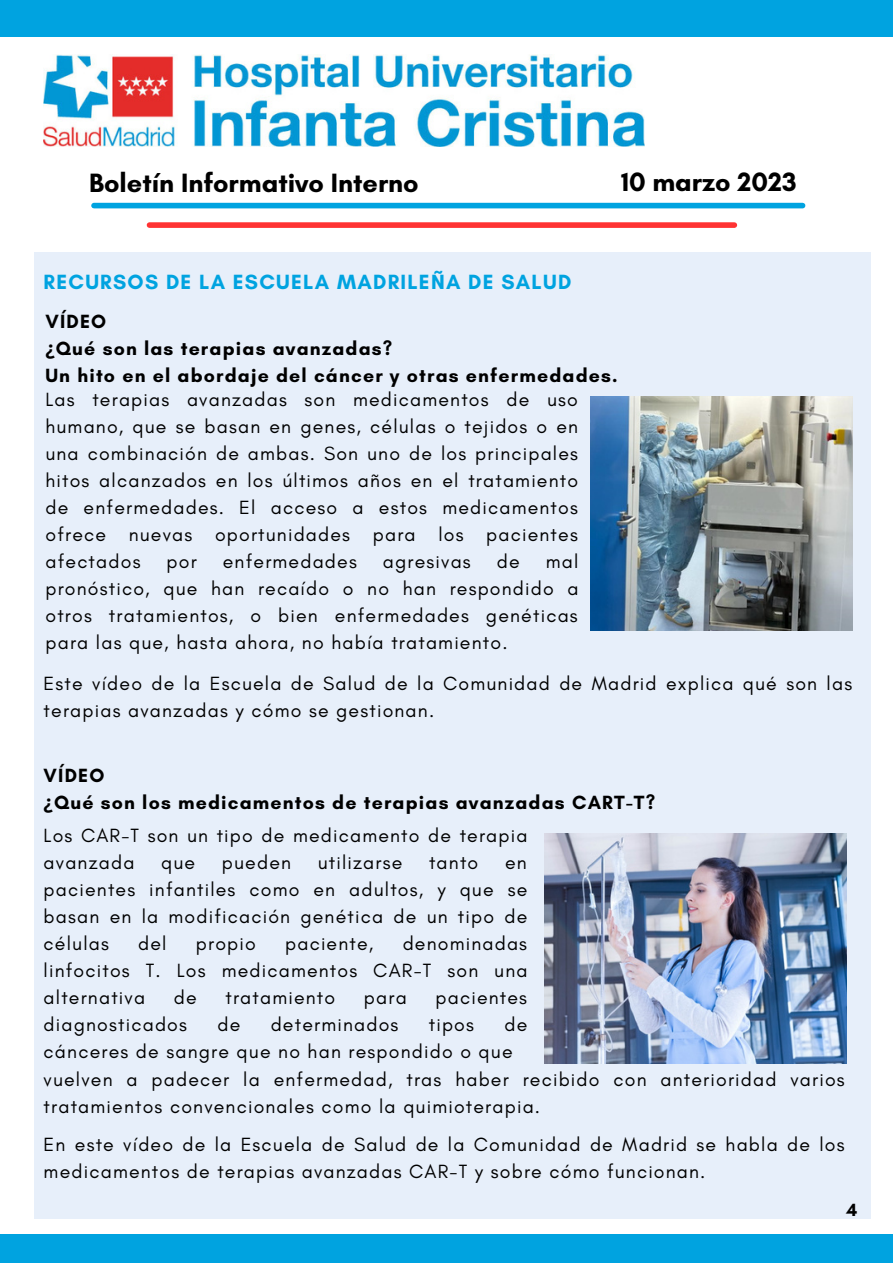
<style>
.page{position:relative;width:893px;height:1264px;background:#fff}
.page>*{position:absolute;margin:0;border:0;box-sizing:border-box;transform-origin:0 0}
.t1{font:700 27px "Glacial Indifference";color:#000}
.t2{font:700 21px "Glacial Indifference";letter-spacing:.06em;color:#00a3e0}
.t3{font:19.5px/27px "Glacial Indifference";letter-spacing:.06em;color:#000}
.t4{font:700 19.5px/27px "Glacial Indifference";letter-spacing:.06em;color:#000}
.t5{font:700 18px "Glacial Indifference";color:#000}
.s1{font-family:"Noto Sans"}
</style>
<div class="page">
<img style="left:44px;top:54px;width:600px;height:92px">
<div style="left:0;top:0;width:892px;height:37px;background:#00a3e0"></div>
<div style="left:94px;top:203px;width:708px;height:5px;background:#00a3e0"></div>
<div style="left:149px;top:222px;width:585px;height:6px;background:#f33"></div>
<div style="left:0;top:1234px;width:892px;height:28px;background:#00a3e0"></div>
<div style="left:34px;top:253px;width:837px;height:966px;background:#e7effa"></div>
<img style="left:590px;top:396px;width:262px;height:234px">
<img style="left:544px;top:833px;width:302px;height:230px">
<h1 class="t1" style="left:89px;top:166px;width:331px">Boletín Informativo Interno</h1>
<p class="t2" style="left:44px;top:269px;width:529px">RECURSOS DE LA ESCUELA MADRILEÑA DE SALUD</p>
<h1 class="t1" style="left:621px;top:165px;width:177px">10 marzo 2023</h1>
<p class="t4" style="left:45px;top:307px;width:573px">VÍDEO<br><span class="s1">¿</span>Qué son las terapias avanzadas?<br>Un hito en el abordaje del cáncer y otras enfermedades.</p>
<p class="t3" style="left:45px;top:386px;width:534px;text-align:justify">Las terapias avanzadas son medicamentos de uso humano, que se basan en genes, células o tejidos o en una combinación de ambas. Son uno de los principales hitos alcanzados en los últimos años en el tratamiento de enfermedades. El acceso a estos medicamentos ofrece nuevas oportunidades para los pacientes afectados</p>
<p class="t3" style="left:45px;top:548px;width:534px;text-align:justify;text-indent:500px">mal pronóstico, que han recaído o no han respondido a otros tratamientos, o bien enfermedades genéticas para las que, hasta ahora, no había tratamiento.</p>
<p class="t3" style="left:166px;top:548px;width:32px">por</p>
<p class="t3" style="left:223px;top:548px;width:135px">enfermedades</p>
<p class="t3" style="left:383px;top:548px;width:89px">agresivas</p>
<p class="t3" style="left:497px;top:548px;width:24px">de</p>
<p class="t3" style="left:44px;top:669px;width:810px">Este vídeo de la Escuela de Salud de la Comunidad de Madrid explica qué son las terapias avanzadas y cómo se gestionan.</p>
<p class="t4" style="left:44px;top:762px;width:613px">VÍDEO<br><span class="s1">¿</span>Qué son los medicamentos de terapias avanzadas CART-T?</p>
<p class="t3" style="left:44px;top:821px;width:485px">Los CAR-T son un tipo de medicamento de terapia avanzada</p>
<p class="t3" style="left:161px;top:848px;width:35px">que</p>
<p class="t3" style="left:222px;top:848px;width:71px">pueden</p>
<p class="t3" style="left:318px;top:848px;width:86px">utilizarse</p>
<p class="t3" style="left:429px;top:848px;width:51px">tanto</p>
<p class="t3" style="left:44px;top:848px;width:485px;text-align:justify;text-indent:461px">en pacientes infantiles como en adultos, y que se basan en la modificación genética de un tipo de células</p>
<p class="t3" style="left:44px;top:929px;width:485px;text-align:justify;text-indent:359px">denominadas linfocitos T. Los medicamentos CAR-T son una alternativa</p>
<p class="t3" style="left:138px;top:929px;width:30px">del</p>
<p class="t3" style="left:196px;top:929px;width:61px">propio</p>
<p class="t3" style="left:285px;top:929px;width:90px">paciente,</p>
<p class="t3" style="left:174px;top:983px;width:24px">de</p>
<p class="t3" style="left:225px;top:983px;width:111px">tratamiento</p>
<p class="t3" style="left:364px;top:983px;width:44px">para</p>
<p class="t3" style="left:435px;top:983px;width:93px">pacientes</p>
<p class="t3" style="left:44px;top:1010px;width:145px">diagnosticados</p>
<p class="t3" style="left:217px;top:1010px;width:24px">de</p>
<p class="t3" style="left:271px;top:1010px;width:129px">determinados</p>
<p class="t3" style="left:429px;top:1010px;width:47px">tipos</p>
<p class="t3" style="left:44px;top:1010px;width:485px;text-indent:460px">de cánceres de sangre que no han respondido o que</p>
<p class="t3" style="left:44px;top:1065px;width:802px">vuelven a padecer la enfermedad, tras haber recibido con anterioridad varios tratamientos convencionales como la quimioterapia.</p>
<p class="t3" style="left:44px;top:1130px;width:802px">En este vídeo de la Escuela de Salud de la Comunidad de Madrid se habla de los medicamentos de terapias avanzadas CAR-T y sobre cómo funcionan.</p>
<p class="t5" style="left:846px;top:1198px;width:12px">4</p>
</div>
